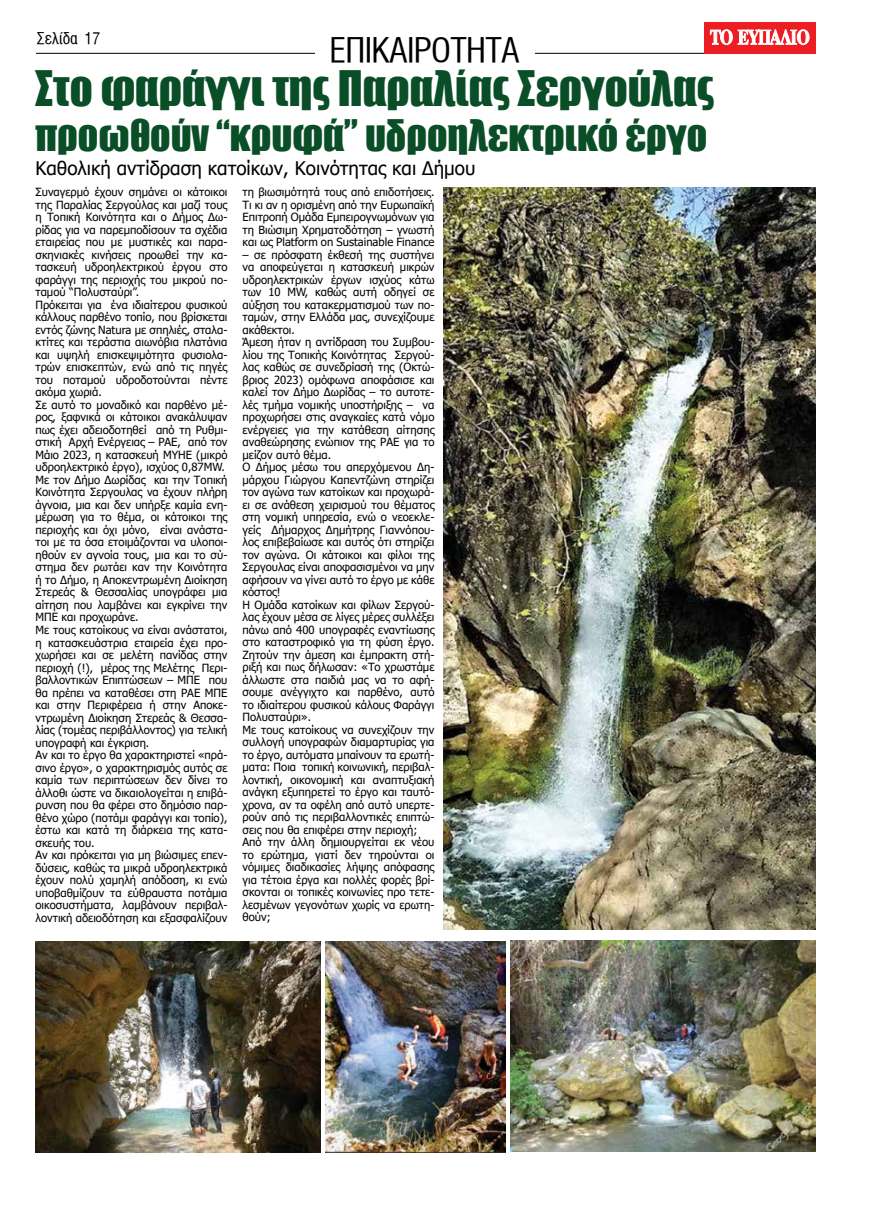
<style>
.page{position:relative;width:869px;height:1205px;background:#fff}
.page>*{position:absolute;margin:0;border:0;box-sizing:border-box;transform-origin:0 0}
.t1{font:45px "Impact";color:#0a4e27}
.t2{font:40px "Impact";color:#0a4e27}
.t3{font:34px "UB Helvetica Cond";letter-spacing:-.02em;color:#000}
.t4{font:18.75px "Tahoma";color:#000}
.t5{font:16.25px "UB Helvetica Cond";color:#000}
.t6{font:11.25px/12.5px "Tahoma";color:#000}
</style>
<div class="page">
<hr style="left:0;top:53px;width:815px;height:1px;background:#000">
<div style="left:703px;top:22px;width:112px;height:31px;background:#ed1d24"></div>
<svg style="left:703px;top:26px;width:106px;height:19px"></svg>
<div style="left:0;top:51px;width:35px;height:7px;background:#fff"></div>
<div style="left:314px;top:35px;width:220px;height:27px;background:#fff"></div>
<img style="left:35px;top:941px;width:286px;height:211px">
<img style="left:443px;top:188px;width:372px;height:741px">
<img style="left:326px;top:941px;width:179px;height:211px">
<img style="left:510px;top:940px;width:305px;height:212px">
<h3 class="t5" style="left:37px;top:29px;width:65px">Σελίδα 17</h3>
<h3 class="t3" style="left:329px;top:32px;width:191px">ΕΠΙΚΑΙΡΟΤΗΤΑ</h3>
<h1 class="t1" style="left:35px;top:54px;width:680px">Στο φαράγγι της Παραλίας Σεργούλας</h1>
<h2 class="t2" style="left:35px;top:105px;width:673px">προωθούν “κρυφά” υδροηλεκτρικό έργο</h2>
<h3 class="t4" style="left:35px;top:156px;width:441px">Καθολική αντίδραση κατοίκων, Κοινότητας και Δήμου</h3>
<p class="t6" style="left:35px;top:187px;width:193px">Συναγερμό έχουν σημάνει οι κάτοικοι της Παραλίας Σεργούλας και μαζί τους η Τοπική Κοινότητα και ο Δήμος Δω&shy;ρίδας για να παρεμποδίσουν τα σχέδια εταιρείας που με μυστικές και παρα&shy;σκηνιακές κινήσεις προωθεί την κα&shy;τασκευή υδροηλεκτρικού έργου στο φαράγγι της περιοχής του μικρού πο&shy;ταμού “Πολυσταύρι”.<br>Πρόκειται για ένα ιδιαίτερου φυσικού κάλλους παρθένο τοπίο, που βρίσκεται εντός ζώνης Natura με σπηλιές, σταλα&shy;κτίτες και τεράστια αιωνόβια πλατάνια και υψηλή επισκεψιμότητα φυσιολα&shy;τρών επισκεπτών, ενώ από τις πηγές του ποταμού υδροδοτούνται πέντε ακόμα χωριά.<br>Σε αυτό το μοναδικό και παρθένο μέ&shy;ρος, ξαφνικά οι κάτοικοι ανακάλυψαν πως έχει αδειοδοτηθεί από τη Ρυθμι&shy;στική Αρχή Ενέργειας – ΡΑΕ, από τον Μάιο 2023, η κατασκευή ΜΥΗΕ (μικρό υδροηλεκτρικό έργο), ισχύος 0,87MW.<br>Με τον Δήμο Δωρίδας και την Τοπική Κοινότητα Σεργουλας να έχουν πλήρη άγνοια, μια και δεν υπήρξε καμία ενη&shy;μέρωση για το θέμα, οι κάτοικοι της περιοχής και όχι μόνο, είναι ανάστα&shy;τοι με τα όσα ετοιμάζονται να υλοποι&shy;ηθούν εν αγνοία τους, μια και το σύ&shy;στημα δεν ρωτάει καν την Κοινότητα ή το Δήμο, η Αποκεντρωμένη Διοίκηση Στερεάς &amp; Θεσσαλίας υπογράφει μια αίτηση που λαμβάνει και εγκρίνει την ΜΠΕ και προχωράνε.<br>Με τους κατοίκους να είναι ανάστατοι, η κατασκευάστρια εταιρεία έχει προ&shy;χωρήσει και σε μελέτη πανίδας στην περιοχή (!), μέρος της Μελέτης Περι&shy;βαλλοντικών Επιπτώσεων – ΜΠΕ που θα πρέπει να καταθέσει στη ΡΑΕ ΜΠΕ και στην Περιφέρεια ή στην Αποκε&shy;ντρωμένη Διοίκηση Στερεάς &amp; Θεσσα&shy;λίας (τομέας περιβάλλοντος) για τελική υπογραφή και έγκριση.<br>Αν και το έργο θα χαρακτηριστεί «πρά&shy;σινο έργο», ο χαρακτηρισμός αυτός σε καμία των περιπτώσεων δεν δίνει το άλλοθι ώστε να δικαιολογείται η επιβά&shy;ρυνση που θα φέρει στο δημόσιο παρ&shy;θένο χώρο (ποτάμι φαράγγι και τοπίο), έστω και κατά τη διάρκεια της κατα&shy;σκευής του.<br>Αν και πρόκειται για μη βιώσιμες επεν&shy;δύσεις, καθώς τα μικρά υδροηλεκτρικά έχουν πολύ χαμηλή απόδοση, κι ενώ υποβαθμίζουν τα εύθραυστα ποτάμια οικοσυστήματα, λαμβάνουν περιβαλ&shy;λοντική αδειοδότηση και εξασφαλίζουν</p>
<p class="t6" style="left:242px;top:187px;width:193px;text-align:justify">τη βιωσιμότητά τους από επιδοτήσεις.<br>Τι κι αν η ορισμένη από την Ευρωπαϊκή Επιτροπή Ομάδα Εμπειρογνωμόνων για τη Βιώσιμη Χρηματοδότηση – γνωστή και ως Platform on Sustainable Finance</p>
<p class="t6" style="left:242px;top:249px;width:193px">– σε πρόσφατη έκθεσή της συστήνει να αποφεύγεται η κατασκευή μικρών υδροηλεκτρικών έργων ισχύος κάτω των 10 MW, καθώς αυτή οδηγεί σε αύξηση του κατακερματισμού των πο&shy;ταμών, στην Ελλάδα μας, συνεχίζουμε ακάθεκτοι.<br>Άμεση ήταν η αντίδραση του Συμβου&shy;λίου της Τοπικής Κοινότητας Σεργού&shy;λας καθώς σε συνεδρίασή της (Οκτώ&shy;βριος 2023) ομόφωνα αποφάσισε και καλεί τον Δήμο Δωρίδας – το αυτοτε&shy;λές τμήμα νομικής υποστήριξης – να προχωρήσει στις αναγκαίες κατά νόμο ενέργειες για την κατάθεση αίτησης αναθεώρησης ενώπιον της ΡΑΕ για το μείζον αυτό θέμα.<br>Ο Δήμος μέσω του απερχόμενου Δη&shy;μάρχου Γιώργου Καπεντζώνη στηρίζει τον αγώνα των κατοίκων και προχωρά&shy;ει σε ανάθεση χειρισμού του θέματος στη νομική υπηρεσία, ενώ ο νεοεκλε&shy;γείς Δήμαρχος Δημήτρης Γιαννόπου&shy;λος επιβεβαίωσε και αυτός ότι στηρίζει τον αγώνα. Οι κάτοικοι και φίλοι της Σεργουλας είναι αποφασισμένοι να μην αφήσουν να γίνει αυτό το έργο με κάθε κόστος!<br>Η Ομάδα κατοίκων και φίλων Σεργού&shy;λας έχουν μέσα σε λίγες μέρες συλλέξει πάνω από 400 υπογραφές εναντίωσης στο καταστροφικό για τη φύση έργο.<br>Ζητούν την άμεση και έμπρακτη στή&shy;ριξή και πως δήλωσαν: «Το χρωστάμε άλλωστε στα παιδιά μας να το αφή&shy;σουμε ανέγγιχτο και παρθένο, αυτό το ιδιαίτερου φυσικού κάλους Φαράγγι Πολυσταύρι».<br>Με τους κατοίκους να συνεχίζουν την συλλογή υπογραφών διαμαρτυρίας για το έργο, αυτόματα μπαίνουν τα ερωτή&shy;ματα: Ποια τοπική κοινωνική, περιβαλ&shy;λοντική, οικονομική και αναπτυξιακή ανάγκη εξυπηρετεί το έργο και ταυτό&shy;χρονα, αν τα οφέλη από αυτό υπερτε&shy;ρούν από τις περιβαλλοντικές επιπτώ&shy;σεις που θα επιφέρει στην περιοχή; Από την άλλη δημιουργείται εκ νέου το ερώτημα, γιατί δεν τηρούνται οι νόμιμες διαδικασίες λήψης απόφασης για τέτοια έργα και πολλές φορές βρί&shy;σκονται οι τοπικές κοινωνίες προ τετε&shy;λεσμένων γεγονότων χωρίς να ερωτη&shy;θούν;</p>
</div>
